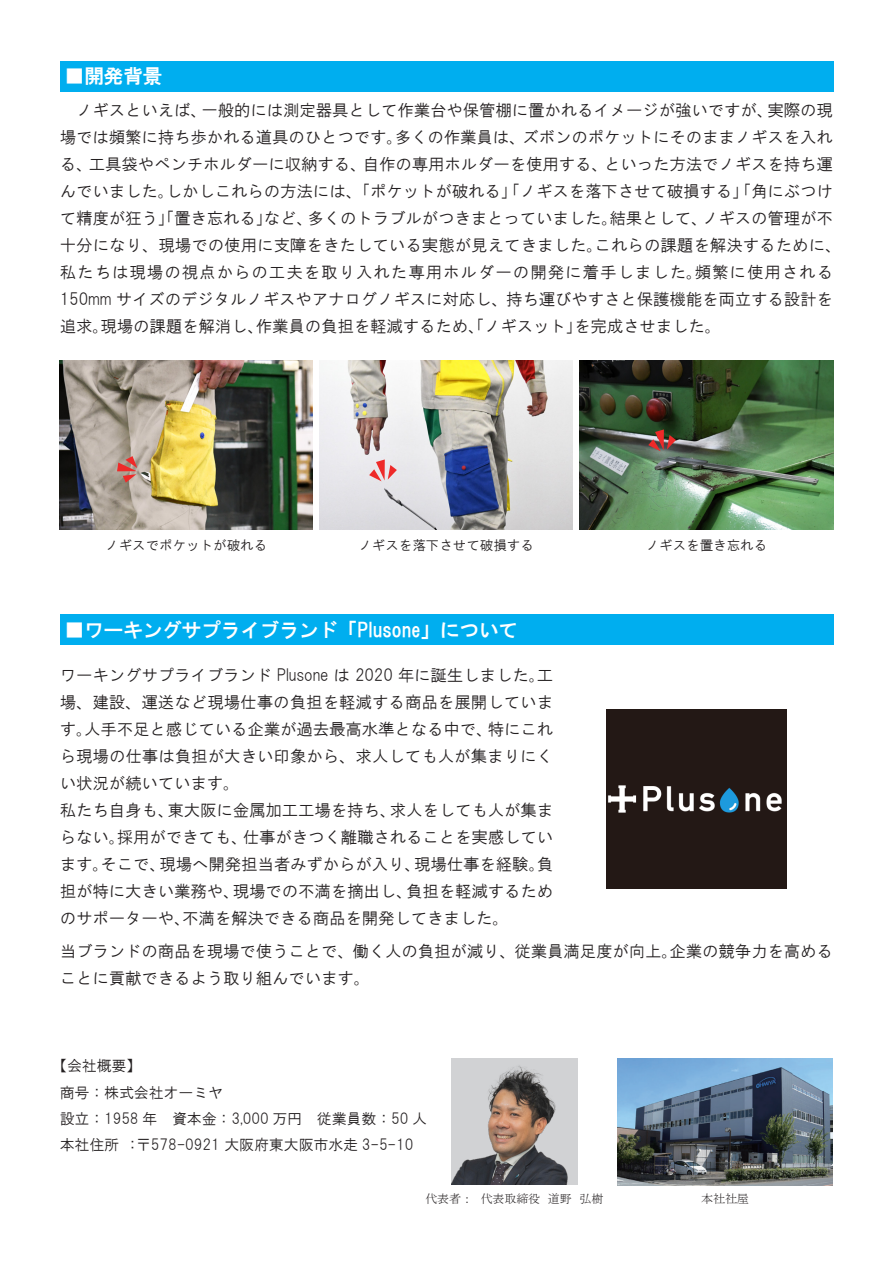
<style>
.page{position:relative;width:893px;height:1263px;background:#fff}
.page>*{position:absolute;margin:0;border:0;box-sizing:border-box;transform-origin:0 0}
.t1{font:19.5px "HGS Gothic E";color:#fff}
.t2{font:16.5px/27px "HGS Gothic M";letter-spacing:-.01em;color:#231f20}
.t3{font:15px/26.2px "HGS Gothic M";letter-spacing:-.01em;color:#231f20}
.t4{font:13.5px "HGS Gothic M";color:#231f20}
.t5{font:12px "MS P Mincho";letter-spacing:-.01em;color:#231f20}
</style>
<div class="page">
<img style="left:451px;top:1058px;width:127px;height:126px">
<img style="left:617px;top:1058px;width:216px;height:127px">
<div style="left:60px;top:61px;width:773px;height:30px;background:#00aeef"></div>
<div style="left:60px;top:615px;width:773px;height:30px;background:#00aeef"></div>
<div style="left:607px;top:710px;width:179px;height:179px;background:#231815"></div>
<img style="left:320px;top:361px;width:253px;height:168px">
<svg style="left:369px;top:459px;width:28px;height:22px"></svg>
<img style="left:580px;top:361px;width:253px;height:168px">
<svg style="left:648px;top:429px;width:28px;height:22px"></svg>
<img style="left:60px;top:361px;width:253px;height:168px">
<svg style="left:117px;top:456px;width:20px;height:27px"></svg>
<p class="t1" style="left:65px;top:67px;width:99px">■開発背景</p>
<p class="t2" style="left:60px;top:97px;width:783px">　ノギスといえば、一般的には測定器具として作業台や保管棚に置かれるイメージが強いですが、実際の現場では頻繁に持ち歩かれる道具のひとつです。多くの作業員は、ズボンのポケットにそのままノギスを入れる、工具袋やペンチホルダーに収納する、自作の専用ホルダーを使用する、といった方法でノギスを持ち運んでいました。しかしこれらの方法には、「ポケットが破れる」「ノギスを落下させて破損する」「角にぶつけて精度が狂う」「置き忘れる」など、多くのトラブルがつきまとっていました。結果として、ノギスの管理が不十分になり、現場での使用に支障をきたしている実態が見えてきました。これらの課題を解決するために、私たちは現場の視点からの工夫を取り入れた専用ホルダーの開発に着手しました。頻繁に使用される150mm サイズのデジタルノギスやアナログノギスに対応し、持ち運びやすさと保護機能を両立する設計を追求。現場の課題を解消し、作業員の負担を軽減するため、「ノギスット」を完成させました。</p>
<p class="t4" style="left:105px;top:538px;width:164px">ノギスでポケットが破れる</p>
<p class="t4" style="left:358px;top:538px;width:177px">ノギスを落下させて破損する</p>
<p class="t4" style="left:646px;top:538px;width:123px">ノギスを置き忘れる</p>
<p class="t1" style="left:65px;top:620px;width:455px">■ワーキングサプライブランド「Plusone」について</p>
<p class="t2" style="left:60px;top:662px;width:495px">ワーキングサプライブランド Plusone は 2020 年に誕生しました。工場、建設、運送など現場仕事の負担を軽減する商品を展開しています。人手不足と感じている企業が過去最高水準となる中で、特にこれら現場の仕事は負担が大きい印象から、求人しても人が集まりにくい状況が続いています。<br>私たち自身も、東大阪に金属加工工場を持ち、求人をしても人が集まらない。採用ができても、仕事がきつく離職されることを実感しています。そこで、現場へ開発担当者みずからが入り、現場仕事を経験。負担が特に大きい業務や、現場での不満を摘出し、負担を軽減するためのサポーターや、不満を解決できる商品を開発してきました。</p>
<p class="t2" style="left:60px;top:937px;width:775px">当ブランドの商品を現場で使うことで、働く人の負担が減り、従業員満足度が向上。企業の競争力を高めることに貢献できるよう取り組んでいます。</p>
<p class="t3" style="left:60px;top:1053px;width:369px;text-indent:-8px">【会社概要】<br>商号：株式会社オーミヤ<br>設立：1958 年　資本金：3,000 万円　従業員数：50 人本社住所 ：〒578-0921 大阪府東大阪市水走 3-5-10</p>
<p class="t5" style="left:425px;top:1193px;width:180px">代表者：　代表取締役　道野　弘樹</p>
<p class="t5" style="left:701px;top:1193px;width:49px">本社社屋</p>
</div>
